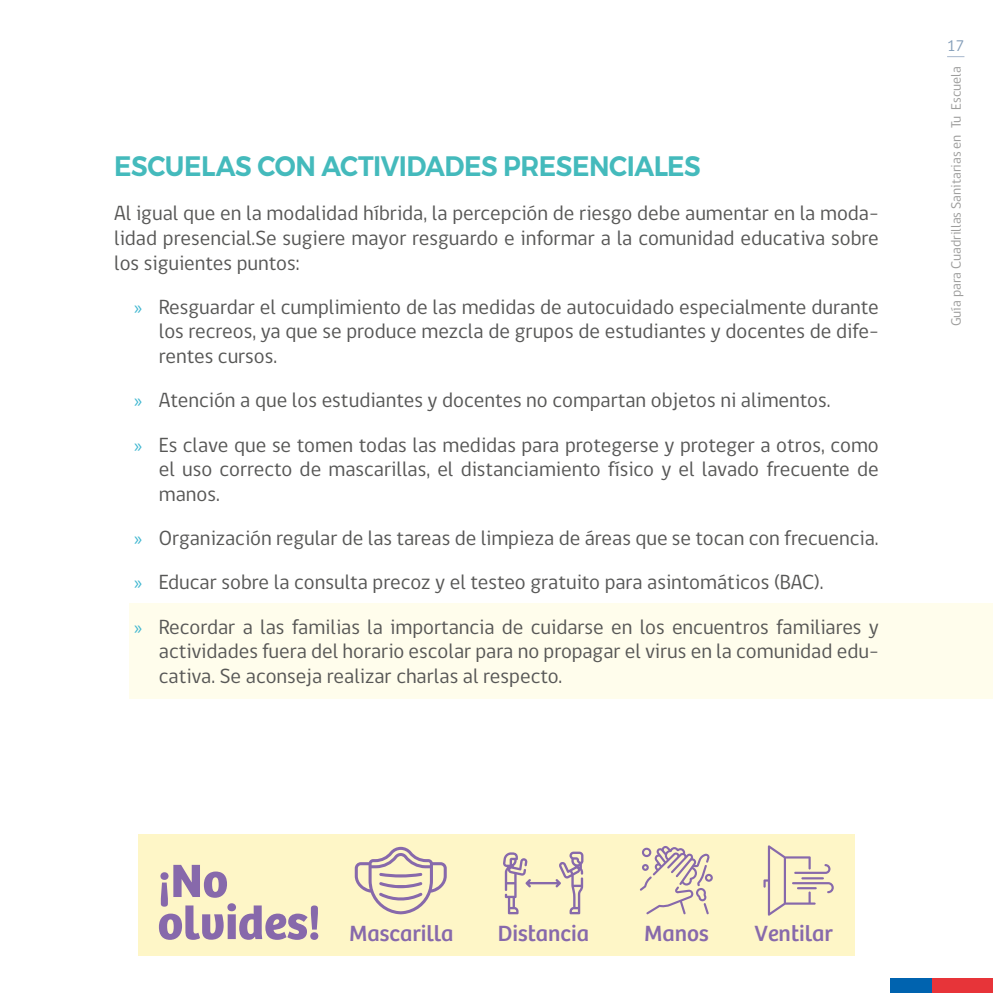
<style>
.page{position:relative;width:993px;height:993px;background:#fff}
.page>*{position:absolute;margin:0;border:0;box-sizing:border-box;transform-origin:0 0}
.t1{font:600 28px "Montserrat";letter-spacing:-.02em;color:#44babc;scale:.93 1}
.t2{font:22.93px "Bree";color:#8769ab}
.t3{font:21px/24.5px "gob CL";color:#575756}
.t4{font:15.75px "gob CL";color:#859fba}
.t5{font:14px "gob CL";color:#9d9d9c}
.s1{font-family:"Myriad Pro";font-size:19.25px;color:#3db6d0}
</style>
<div class="page">
<svg style="left:947px;top:56px;width:17px;height:1px"></svg>
<div style="left:889px;top:977px;width:43px;height:15px;background:#0063af"></div>
<div style="left:932px;top:977px;width:60px;height:15px;background:#e73439"></div>
<div style="left:129px;top:603px;width:863px;height:95px;background:#fffdec"></div>
<div style="left:138px;top:833px;width:716px;height:122px;background:#fef6c7"></div>
<svg style="left:159px;top:864px;width:159px;height:75px"></svg>
<svg style="left:354px;top:846px;width:92px;height:68px"></svg>
<svg style="left:503px;top:851px;width:80px;height:63px"></svg>
<svg style="left:640px;top:846px;width:72px;height:68px"></svg>
<svg style="left:763px;top:845px;width:70px;height:70px"></svg>
<h1 class="t1" style="left:114px;top:144px;width:632px">ESCUELAS CON ACTIVIDADES PRESENCIALES</h1>
<p class="t3" style="left:114px;top:202px;width:766px;text-align:justify">Al igual que en la modalidad híbrida, la percepción de riesgo debe aumentar en la moda&shy;lidad presencial.Se sugiere mayor resguardo e informar a la comunidad educativa sobre los siguientes puntos:</p>
<p class="t3" style="left:159px;top:295px;width:721px;text-align:justify;text-indent:-25px"><span class="s1">»</span> Resguardar el cumplimiento de las medidas de autocuidado especialmente durante los recreos, ya que se produce mezcla de grupos de estudiantes y docentes de dife&shy;rentes cursos.</p>
<p class="t3" style="left:134px;top:378px;width:746px;line-height:44.3px"><span class="s1">»</span> Atención a que los estudiantes y docentes no compartan objetos ni alimentos.<br><span class="s1">»</span> Es clave que se tomen todas las medidas para protegerse y proteger a otros, como</p>
<p class="t3" style="left:159px;top:457px;width:721px">el uso correcto de mascarillas, el distanciamiento físico y el lavado frecuente de manos.</p>
<p class="t3" style="left:134px;top:516px;width:746px;line-height:44.3px"><span class="s1">»</span> Organización regular de las tareas de limpieza de áreas que se tocan con frecuencia. <span class="s1">»</span> Educar sobre la consulta precoz y el testeo gratuito para asintomáticos (BAC).<br><span class="s1">»</span> Recordar a las familias la importancia de cuidarse en los encuentros familiares y</p>
<p class="t3" style="left:159px;top:639px;width:721px">actividades fuera del horario escolar para no propagar el virus en la comunidad edu&shy;cativa. Se aconseja realizar charlas al respecto.</p>
<p class="t4" style="left:946px;top:35px;width:18px">17</p>
<p class="t5" style="left:946px;top:326px;width:262px;rotate:-90deg">Guía para Cuadrillas Sanitarias en Tu Escuela</p>
<p class="t2" style="left:349px;top:919px;width:106px">Mascarilla</p>
<p class="t2" style="left:497px;top:919px;width:93px">Distancia</p>
<p class="t2" style="left:644px;top:919px;width:66px">Manos</p>
<p class="t2" style="left:754px;top:919px;width:80px">Ventilar</p>
</div>
